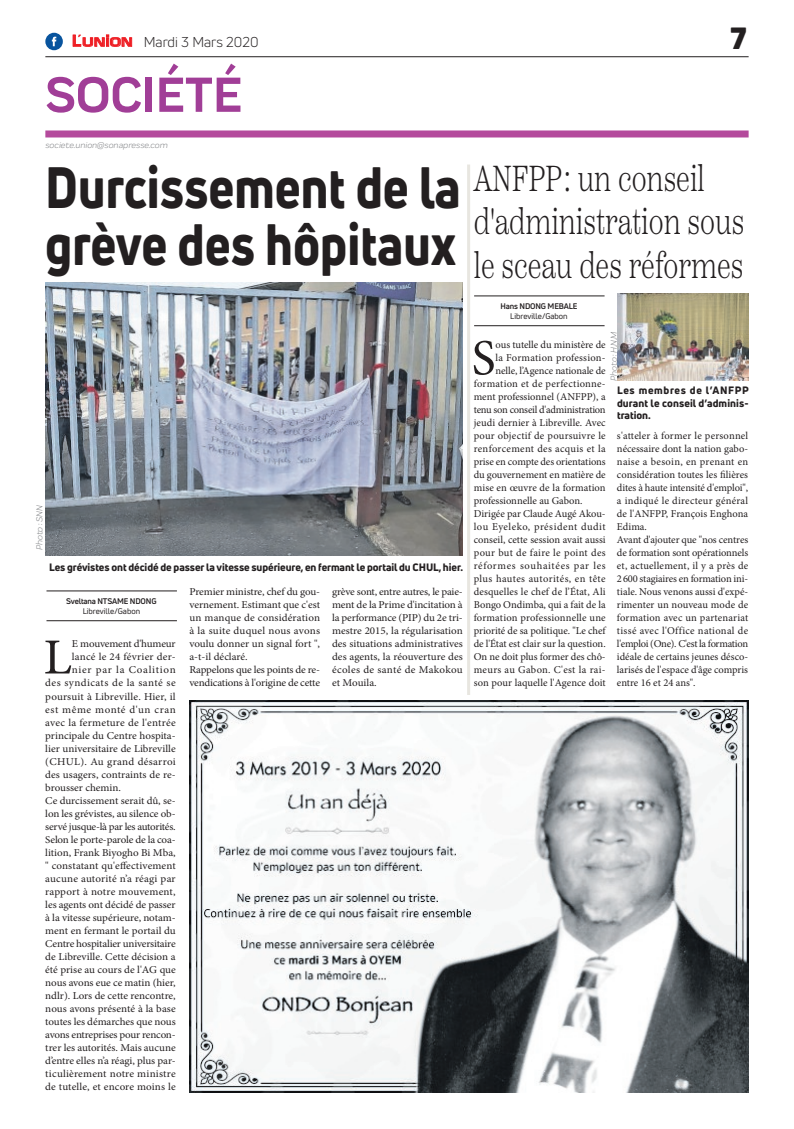
<style>
.page{position:relative;width:794px;height:1129px;background:#fff}
.page>*{position:absolute;margin:0;border:0;box-sizing:border-box;transform-origin:0 0}
.t1{font:800 57px/57px "Uni Neue";color:#231f20;scale:.86 1}
.t2{font:700 51px "Praktika";color:#a13e97}
.t3{font:50.5px "Minion Pro";color:#231f20;scale:1.05 1}
.t4{font:50.5px "Minion Pro";color:#231f20}
.t5{font:300 36px/43.2px "Scotch Text";color:#231f20;scale:.74 1}
.t6{font:900 30px "Uni Neue";color:#231f20}
.t7{font:14px "Uni Neue";color:#231f20}
.t8{font:10.5px/13px "Minion Pro";color:#231f20;scale:1.05 1}
.t9{font:10.5px/13px "Minion Pro";color:#231f20}
.t10{font:800 10.5px/12.6px "Uni Neue";letter-spacing:-.005em;color:#231f20;text-align:justify}
.t11{font:10.5px "Minion Pro";letter-spacing:.02em;color:#231f20;scale:1.05 1}
.t12{font:10.5px "Minion Pro";letter-spacing:-.02em;color:#231f20;scale:1.05 1}
.t13{font:10.5px "Minion Pro";letter-spacing:.025em;color:#231f20}
.t14{font:10.5px "Minion Pro";letter-spacing:.035em;color:#231f20}
.t15{font:10.5px "Minion Pro";letter-spacing:.03em;color:#231f20}
.t16{font:10.5px "Minion Pro";letter-spacing:-.025em;color:#231f20;scale:1.05 1}
.t17{font:10.5px "Minion Pro";letter-spacing:-.02em;color:#231f20}
.t18{font:10.5px "Minion Pro";letter-spacing:.045em;color:#231f20}
.t19{font:10.5px "Minion Pro";letter-spacing:.065em;color:#231f20}
.t20{font:10.5px "Minion Pro";letter-spacing:.04em;color:#231f20;scale:1.05 1}
.t21{font:10.5px "Minion Pro";letter-spacing:.03em;color:#231f20;scale:1.05 1}
.t22{font:10.5px "Minion Pro";letter-spacing:.02em;color:#231f20}
.t23{font:10.5px "Minion Pro";letter-spacing:.045em;color:#231f20;scale:1.05 1}
.t24{font:10.5px "Minion Pro";letter-spacing:.06em;color:#231f20;scale:1.05 1}
.t25{font:italic 9px "Praktika";color:#818386}
.t26{font:700 8px "Uni Neue";letter-spacing:-.02em;color:#231f20}
.t27{font:8px "Uni Neue";color:#231f20}
.s1{font-family:"Eurostile";font-weight:600;font-size:15px;color:#ee1d23}
.s2{font-family:"Eurostile";font-weight:600;font-size:11.4px;color:#ee1d23}
</style>
<div class="page">
<hr style="left:45px;top:56px;width:703px;height:1px;background:#231f20">
<div style="left:45px;top:130px;width:703px;height:7px;background:#b44a9c"></div>
<svg style="left:72px;top:34px;width:60px;height:13px"></svg>
<div style="left:45px;top:33px;width:18px;height:17px;background:#08549e;border-radius:50%"></div>
<svg style="left:52px;top:37px;width:4px;height:9px"></svg>
<img style="left:190px;top:700px;width:558px;height:391px">
<hr style="left:46px;top:620px;width:131px;height:1px;background:#231f20">
<hr style="left:46px;top:590px;width:131px;height:1px;background:#231f20">
<img style="left:45px;top:283px;width:418px;height:273px">
<hr style="left:474px;top:325px;width:130px;height:1px;background:#231f20">
<hr style="left:474px;top:296px;width:130px;height:1px;background:#231f20">
<img style="left:617px;top:293px;width:131px;height:87px">
<hr style="left:467px;top:164px;width:3px;height:530px;background:#e8e6e0">
<h3 class="t7" style="left:72px;top:33px;width:188px"><span class="s1">L</span><span class="s2">UNION</span> Mardi 3 Mars 2020</h3>
<h2 class="t2" style="left:45px;top:54px;width:198px">SOCIÉTÉ</h2>
<p class="t25" style="left:45px;top:139px;width:124px">societe.union@sonapresse.com</p>
<h1 class="t1" style="left:45px;top:158px;width:484px">Durcissement de la grève des hôpitaux</h1>
<p class="t25" style="left:33px;top:550px;width:47px;rotate:-90deg">Photo : SNN</p>
<p class="t10" style="left:49px;top:561px;width:415px">Les grévistes ont décidé de passer la vitesse supérieure, en fermant le portail du CHUL, hier.</p>
<p class="t26" style="left:66px;top:596px;width:92px">Sveltana NTSAME NDONG</p>
<p class="t27" style="left:83px;top:606px;width:59px">Libreville/Gabon</p>
<h3 class="t3" style="left:43px;top:623px;width:29px">L</h3>
<p class="t8" style="left:72px;top:637px;width:100px">E mouvement d'humeur</p>
<p class="t11" style="left:72px;top:650px;width:100px">lancé le 24 février der-</p>
<p class="t24" style="left:72px;top:663px;width:100px">nier par la Coalition</p>
<p class="t20" style="left:45px;top:676px;width:126px">des syndicats de la santé se</p>
<p class="t8" style="left:45px;top:689px;width:126px">poursuit à Libreville. Hier, il</p>
<p class="t23" style="left:45px;top:702px;width:126px">est même monté d'un cran</p>
<p class="t11" style="left:45px;top:715px;width:126px">avec la fermeture de l'entrée</p>
<p class="t8" style="left:45px;top:728px;width:126px">principale du Centre hospita-</p>
<p class="t8" style="left:45px;top:741px;width:126px">lier universitaire de Libreville</p>
<p class="t21" style="left:45px;top:754px;width:126px">(CHUL). Au grand désarroi</p>
<p class="t8" style="left:45px;top:767px;width:126px">des usagers, contraints de re-</p>
<p class="t8" style="left:45px;top:780px;width:74px">brousser chemin.</p>
<p class="t8" style="left:45px;top:793px;width:126px">Ce durcissement serait dû, se-</p>
<p class="t8" style="left:45px;top:806px;width:126px">lon les grévistes, au silence ob-</p>
<p class="t16" style="left:45px;top:819px;width:126px">servé jusque-là par les autorités.</p>
<p class="t8" style="left:45px;top:832px;width:126px">Selon le porte-parole de la coa-</p>
<p class="t8" style="left:45px;top:845px;width:126px">lition, Frank Biyogho Bi Mba,</p>
<p class="t8" style="left:45px;top:858px;width:126px">" constatant qu'effectivement</p>
<p class="t8" style="left:45px;top:871px;width:126px">aucune autorité n’a réagi par</p>
<p class="t8" style="left:45px;top:884px;width:126px">rapport à notre mouvement,</p>
<p class="t8" style="left:45px;top:897px;width:126px">les agents ont décidé de passer</p>
<p class="t8" style="left:45px;top:910px;width:126px">à la vitesse supérieure, notam-</p>
<p class="t8" style="left:45px;top:923px;width:126px">ment en fermant le portail du</p>
<p class="t12" style="left:45px;top:936px;width:126px">Centre hospitalier universitaire</p>
<p class="t8" style="left:45px;top:949px;width:126px">de Libreville. Cette décision a</p>
<p class="t8" style="left:45px;top:962px;width:126px">été prise au cours de l'AG que</p>
<p class="t8" style="left:45px;top:975px;width:126px">nous avons eue ce matin (hier,</p>
<p class="t8" style="left:45px;top:988px;width:126px">ndlr). Lors de cette rencontre,</p>
<p class="t8" style="left:45px;top:1001px;width:126px">nous avons présenté à la base</p>
<p class="t8" style="left:45px;top:1014px;width:126px">toutes les démarches que nous</p>
<p class="t12" style="left:45px;top:1027px;width:126px">avons entreprises pour rencon-</p>
<p class="t8" style="left:45px;top:1040px;width:126px">trer les autorités. Mais aucune</p>
<p class="t8" style="left:45px;top:1053px;width:126px">d’entre elles n’a réagi, plus par-</p>
<p class="t11" style="left:45px;top:1066px;width:126px">ticulièrement notre ministre</p>
<p class="t8" style="left:45px;top:1079px;width:126px">de tutelle, et encore moins le</p>
<p class="t8" style="left:189px;top:585px;width:126px">Premier ministre, chef du gou&shy;vernement. Estimant que c'est un manque de considération à la suite duquel nous avons voulu donner un signal fort ", a-t-il déclaré.<br>Rappelons que les points de re&shy;vendications à l'origine de cette</p>
<p class="t8" style="left:332px;top:585px;width:126px;text-align:justify">grève sont, entre autres, le paie&shy;ment de la Prime d'incitation à la performance (PIP) du 2e tri&shy;mestre 2015, la régularisation des situations administratives des agents, la réouverture des écoles de santé de Makokou et Mouila.</p>
<h3 class="t6" style="left:730px;top:17px;width:18px">7</h3>
<h3 class="t5" style="left:474px;top:157px;width:367px">ANFPP: un conseil d'administration sous le sceau des réformes</h3>
<p class="t26" style="left:500px;top:301px;width:78px">Hans NDONG MEBALE</p>
<p class="t27" style="left:510px;top:311px;width:59px">Libreville/Gabon</p>
<p class="t25" style="left:607px;top:381px;width:51px;rotate:-90deg">Photo : H.N.M</p>
<h3 class="t4" style="left:471px;top:324px;width:25px">S</h3>
<p class="t9" style="left:495px;top:338px;width:112px">ous tutelle du ministère de</p>
<p class="t22" style="left:495px;top:351px;width:112px">la Formation profession-</p>
<p class="t9" style="left:495px;top:364px;width:112px">nelle, l’Agence nationale de</p>
<p class="t13" style="left:474px;top:377px;width:133px">formation et de perfectionne-</p>
<p class="t9" style="left:474px;top:390px;width:133px">ment professionnel (ANFPP), a</p>
<p class="t17" style="left:474px;top:403px;width:133px">tenu son conseil d'administration</p>
<p class="t9" style="left:474px;top:416px;width:133px">jeudi dernier à Libreville. Avec</p>
<p class="t13" style="left:474px;top:429px;width:133px">pour objectif de poursuivre le</p>
<p class="t15" style="left:474px;top:442px;width:133px">renforcement des acquis et la</p>
<p class="t9" style="left:474px;top:455px;width:133px">prise en compte des orientations</p>
<p class="t9" style="left:474px;top:468px;width:133px">du gouvernement en matière de</p>
<p class="t9" style="left:474px;top:481px;width:133px">mise en œuvre de la formation</p>
<p class="t9" style="left:474px;top:494px;width:110px">professionnelle au Gabon.</p>
<p class="t9" style="left:474px;top:507px;width:133px">Dirigée par Claude Augé Akou-</p>
<p class="t18" style="left:474px;top:520px;width:133px">lou Eyeleko, président dudit</p>
<p class="t9" style="left:474px;top:533px;width:133px">conseil, cette session avait aussi</p>
<p class="t14" style="left:474px;top:546px;width:133px">pour but de faire le point des</p>
<p class="t19" style="left:474px;top:559px;width:133px">réformes souhaitées par les</p>
<p class="t14" style="left:474px;top:572px;width:133px">plus hautes autorités, en tête</p>
<p class="t9" style="left:474px;top:585px;width:133px">desquelles le chef de l’État, Ali</p>
<p class="t9" style="left:474px;top:598px;width:133px">Bongo Ondimba, qui a fait de la</p>
<p class="t9" style="left:474px;top:611px;width:133px">formation professionnelle une</p>
<p class="t9" style="left:474px;top:624px;width:133px">priorité de sa politique. "Le chef</p>
<p class="t9" style="left:474px;top:637px;width:133px">de l'État est clair sur la question.</p>
<p class="t9" style="left:474px;top:650px;width:133px">On ne doit plus former des chô-</p>
<p class="t15" style="left:474px;top:663px;width:133px">meurs au Gabon. C'est la rai-</p>
<p class="t9" style="left:474px;top:676px;width:133px">son pour laquelle l'Agence doit</p>
<p class="t10" style="left:617px;top:384px;width:133px">Les membres de l’ANFPP durant le conseil d’adminis&shy;tration.</p>
<p class="t9" style="left:617px;top:429px;width:133px">s'atteler à former le personnel nécessaire dont la nation gabo&shy;naise a besoin, en prenant en considération toutes les filières dites à haute intensité d'emploi", a indiqué le directeur général de l'ANFPP, François Enghona<br>Edima.<br>Avant d'ajouter que "nos centres de formation sont opérationnels et, actuellement, il y a près de<br>2600 stagiaires en formation ini&shy;tiale. Nous venons aussi d'expé&shy;rimenter un nouveau mode de formation avec un partenariat tissé avec l'Office national de l'emploi (One). C'est la formation idéale de certains jeunes désco&shy;larisés de l'espace d'âge compris entre 16 et 24 ans".</p>
</div>
